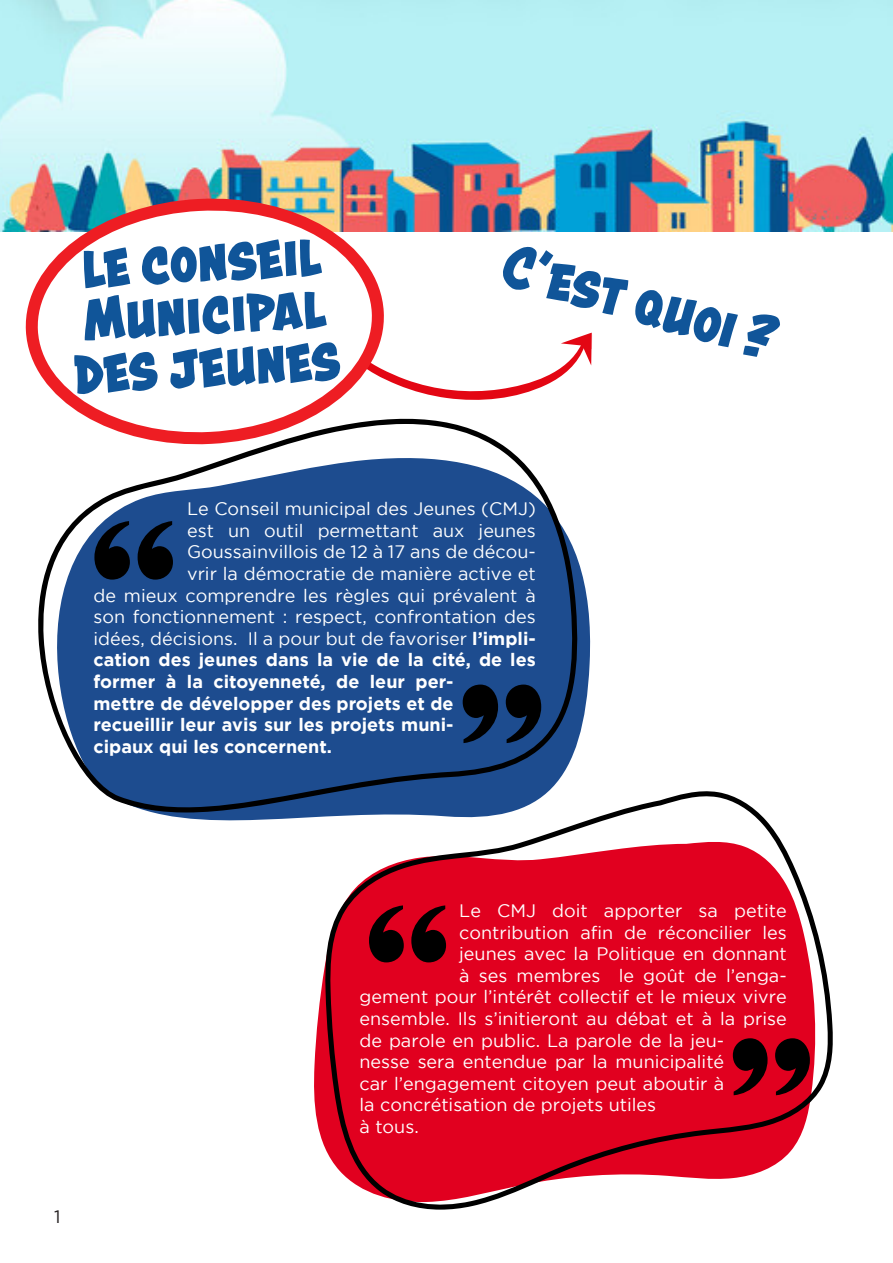
<style>
.page{position:relative;width:893px;height:1263px;background:#fff}
.page>*{position:absolute;margin:0;border:0;box-sizing:border-box;transform-origin:0 0}
.t1{font:700 64.5px/52.5px "Astounder Squared BB";color:#105599}
.t2{font:18px "Gotham";color:#fff}
.t3{font:18px "Gotham Bold 2";color:#fff}
.t4{font:18px "Gotham";color:#231f20}
.s1{font-family:"Gotham Bold 2"}
</style>
<div class="page">
<img style="left:0;top:0;width:893px;height:231px">
<svg style="left:386px;top:332px;width:206px;height:68px"></svg>
<svg style="left:24px;top:199px;width:362px;height:212px"></svg>
<svg style="left:177px;top:570px;width:414px;height:251px"></svg>
<svg style="left:38px;top:411px;width:543px;height:406px;fill:#1d4c8f"></svg>
<svg style="left:94px;top:521px;width:79px;height:59px;background:#0f2340"></svg>
<svg style="left:463px;top:684px;width:78px;height:59px;background:#0c213e"></svg>
<svg style="left:314px;top:965px;width:11px;height:183px;fill:#e1001f"></svg>
<svg style="left:325px;top:789px;width:508px;height:420px;fill:#e1001f"></svg>
<svg style="left:369px;top:905px;width:77px;height:57px;background:#62000d"></svg>
<svg style="left:733px;top:1038px;width:77px;height:57px;background:#62000d"></svg>
<p class="t1" style="left:81px;top:241px;width:242px;rotate:-3deg">le conseil</p>
<p class="t1" style="left:511px;top:238px;width:285px;rotate:16deg">C’est quoi ?</p>
<p class="t1" style="left:70px;top:294px;width:268px;rotate:-3deg">Municipal des jeunes</p>
<p class="t2" style="left:187px;top:499px;width:350px">Le Conseil municipal des Jeunes (CMJ)</p>
<p class="t2" style="left:187px;top:520px;width:350px">est un outil permettant aux jeunes</p>
<p class="t2" style="left:187px;top:542px;width:350px">Goussainvillois de 12 à 17 ans de décou-</p>
<p class="t2" style="left:187px;top:564px;width:350px">vrir la démocratie de manière active et</p>
<p class="t2" style="left:94px;top:585px;width:444px">de mieux comprendre les règles qui prévalent à</p>
<p class="t2" style="left:94px;top:607px;width:444px">son fonctionnement : respect, confrontation des</p>
<p class="t2" style="left:94px;top:628px;width:444px">idées, décisions. Il a pour but de favoriser <span class="s1">l’impli-</span></p>
<p class="t3" style="left:94px;top:650px;width:444px">cation des jeunes dans la vie de la cité, de les</p>
<p class="t3" style="left:94px;top:671px;width:362px">former à la citoyenneté, de leur per-</p>
<p class="t3" style="left:94px;top:693px;width:362px">mettre de développer des projets et de</p>
<p class="t3" style="left:94px;top:714px;width:362px">recueillir leur avis sur les projets muni-</p>
<p class="t3" style="left:94px;top:736px;width:240px">cipaux qui les concernent.</p>
<p class="t4" style="left:54px;top:1207px;width:8px">1</p>
<p class="t2" style="left:459px;top:901px;width:329px">Le CMJ doit apporter sa petite</p>
<p class="t2" style="left:459px;top:922px;width:329px">contribution afin de réconcilier les</p>
<p class="t2" style="left:459px;top:944px;width:329px">jeunes avec la Politique en donnant</p>
<p class="t2" style="left:459px;top:965px;width:329px">à ses membres le goût de l’enga-</p>
<p class="t2" style="left:360px;top:987px;width:429px">gement pour l’intérêt collectif et le mieux vivre</p>
<p class="t2" style="left:360px;top:1009px;width:429px">ensemble. Ils s’initieront au débat et à la prise</p>
<p class="t2" style="left:360px;top:1030px;width:366px">de parole en public. La parole de la jeu-</p>
<p class="t2" style="left:360px;top:1052px;width:366px">nesse sera entendue par la municipalité</p>
<p class="t2" style="left:360px;top:1073px;width:366px">car l’engagement citoyen peut aboutir à</p>
<p class="t2" style="left:360px;top:1095px;width:298px">la concrétisation de projets utiles</p>
<p class="t2" style="left:360px;top:1117px;width:61px">à tous.</p>
</div>
